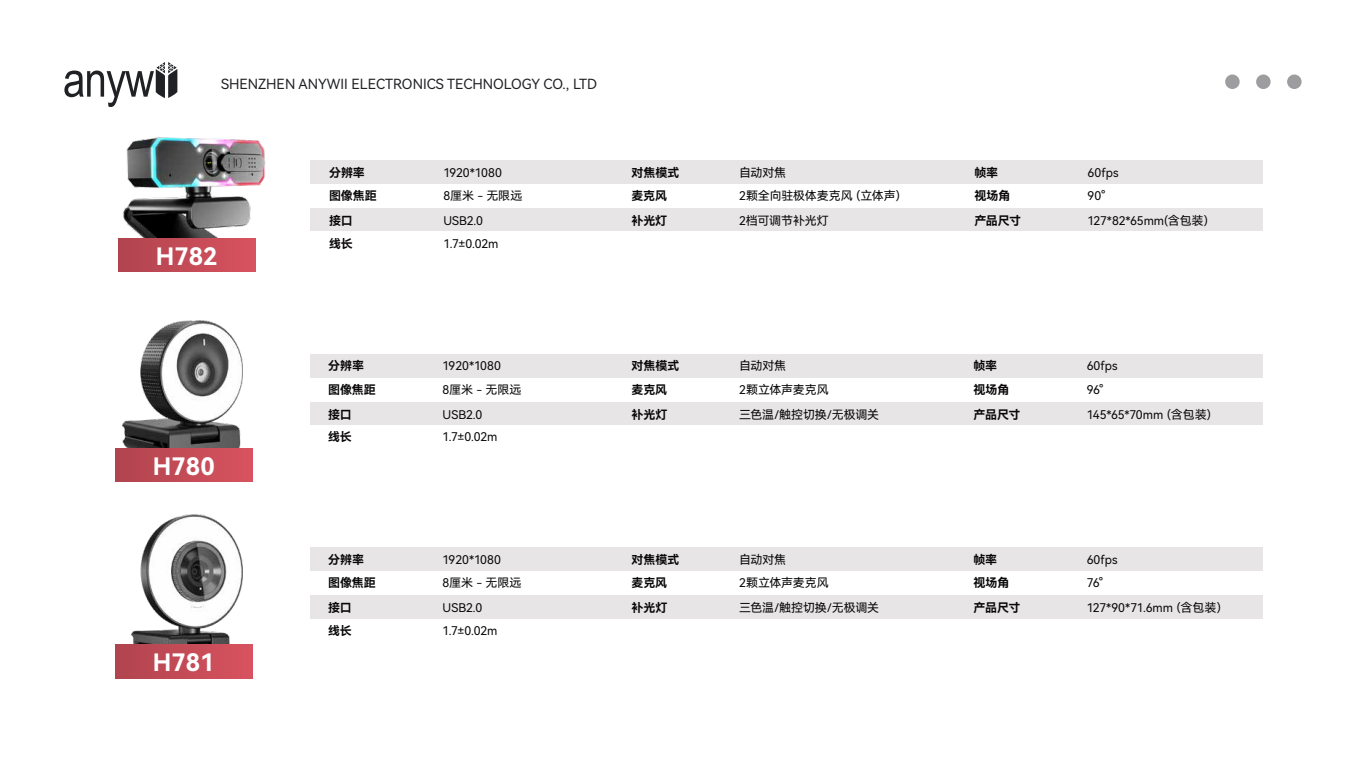
<style>
.page{position:relative;width:1366px;height:768px;background:#fff}
.page>*{position:absolute;margin:0;border:0;box-sizing:border-box;transform-origin:0 0}
.t1{font:24px "Harmony OS Sans SC Bold";color:#fff}
.t2{font:14px "Harmony OS Sans SC";color:#202125}
.t3{font:12px "Harmony OS Sans SC";letter-spacing:-.01em;color:#090707}
.t4{font:12px/24.9px "Harmony OS Sans SC Bold";letter-spacing:-.005em;color:#090707}
</style>
<div class="page">
<img style="left:131px;top:514px;width:111px;height:131px">
<img style="left:123px;top:321px;width:120px;height:128px">
<div style="left:310px;top:354px;width:952px;height:24px;background:#e7e5e5"></div>
<div style="left:310px;top:401px;width:952px;height:24px;background:#e7e5e5"></div>
<svg style="left:64px;top:62px;width:113px;height:45px"></svg>
<div style="left:1287px;top:75px;width:15px;height:14px;background:#9d9d9f;border-radius:50%"></div>
<div style="left:1256px;top:75px;width:15px;height:14px;background:#9d9d9f;border-radius:50%"></div>
<div style="left:1225px;top:75px;width:15px;height:14px;background:#9d9d9f;border-radius:50%"></div>
<div style="left:115px;top:449px;width:137px;height:33px;background:linear-gradient(to right,#b0444e,#d7535f)"></div>
<div style="left:115px;top:645px;width:137px;height:33px;background:linear-gradient(to right,#b0444e,#d7535f)"></div>
<div style="left:310px;top:547px;width:952px;height:24px;background:#e7e5e5"></div>
<div style="left:310px;top:595px;width:952px;height:24px;background:#e7e5e5"></div>
<div style="left:310px;top:160px;width:953px;height:24px;background:#e7e5e5"></div>
<div style="left:310px;top:208px;width:953px;height:24px;background:#e7e5e5"></div>
<img style="left:119px;top:137px;width:147px;height:135px">
<div style="left:118px;top:239px;width:137px;height:33px;background:linear-gradient(to right,#b0444e,#d7535f)"></div>
<p class="t2" style="left:221px;top:74px;width:378px">SHENZHEN ANYWII ELECTRONICS TECHNOLOGY CO., LTD</p>
<h1 class="t1" style="left:156px;top:240px;width:63px">H782</h1>
<h1 class="t1" style="left:153px;top:450px;width:63px">H780</h1>
<h1 class="t1" style="left:153px;top:646px;width:63px">H781</h1>
<p class="t4" style="left:329px;top:159px;width:37px">分辨率</p>
<p class="t3" style="left:443px;top:164px;width:60px">1920*1080</p>
<p class="t4" style="left:631px;top:159px;width:50px">对焦模式</p>
<p class="t3" style="left:739px;top:164px;width:49px">自动对焦</p>
<p class="t4" style="left:974px;top:159px;width:25px">帧率</p>
<p class="t3" style="left:1088px;top:164px;width:32px">60fps</p>
<p class="t4" style="left:329px;top:183px;width:49px">图像焦距接口</p>
<p class="t3" style="left:443px;top:187px;width:81px">8厘米 - 无限远</p>
<p class="t4" style="left:631px;top:183px;width:37px">麦克风</p>
<p class="t3" style="left:739px;top:187px;width:170px">2颗全向驻极体麦克风（立体声）</p>
<p class="t4" style="left:974px;top:183px;width:37px">视场角</p>
<p class="t3" style="left:1088px;top:187px;width:19px">90°</p>
<p class="t3" style="left:443px;top:212px;width:41px">USB2.0</p>
<p class="t4" style="left:631px;top:208px;width:37px">补光灯</p>
<p class="t3" style="left:739px;top:212px;width:91px">2档可调节补光灯</p>
<p class="t4" style="left:974px;top:208px;width:48px">产品尺寸</p>
<p class="t3" style="left:1088px;top:212px;width:129px">127*82*65mm(含包装）</p>
<p class="t4" style="left:329px;top:231px;width:25px">线长</p>
<p class="t3" style="left:443px;top:235px;width:56px">1.7±0.02m</p>
<p class="t4" style="left:328px;top:353px;width:37px">分辨率</p>
<p class="t3" style="left:443px;top:358px;width:60px">1920*1080</p>
<p class="t4" style="left:631px;top:353px;width:50px">对焦模式</p>
<p class="t3" style="left:739px;top:358px;width:49px">自动对焦</p>
<p class="t4" style="left:973px;top:353px;width:25px">帧率</p>
<p class="t3" style="left:1087px;top:358px;width:32px">60fps</p>
<p class="t4" style="left:328px;top:377px;width:49px">图像焦距</p>
<p class="t3" style="left:443px;top:381px;width:81px">8厘米 - 无限远</p>
<p class="t4" style="left:631px;top:377px;width:37px">麦克风</p>
<p class="t3" style="left:739px;top:381px;width:91px">2颗立体声麦克风</p>
<p class="t4" style="left:973px;top:377px;width:37px">视场角</p>
<p class="t3" style="left:1087px;top:381px;width:18px">96°</p>
<p class="t4" style="left:328px;top:401px;width:25px">接口</p>
<p class="t3" style="left:443px;top:406px;width:41px">USB2.0</p>
<p class="t4" style="left:631px;top:401px;width:37px">补光灯</p>
<p class="t3" style="left:739px;top:406px;width:142px">三色温/触控切换/无极调关</p>
<p class="t4" style="left:974px;top:401px;width:48px">产品尺寸</p>
<p class="t3" style="left:1087px;top:406px;width:133px">145*65*70mm（含包装）</p>
<p class="t4" style="left:328px;top:424px;width:25px">线长</p>
<p class="t3" style="left:443px;top:429px;width:56px">1.7±0.02m</p>
<p class="t4" style="left:328px;top:547px;width:37px">分辨率</p>
<p class="t3" style="left:443px;top:551px;width:60px">1920*1080</p>
<p class="t4" style="left:631px;top:547px;width:50px">对焦模式</p>
<p class="t3" style="left:739px;top:551px;width:49px">自动对焦</p>
<p class="t4" style="left:973px;top:547px;width:25px">帧率</p>
<p class="t3" style="left:1087px;top:551px;width:32px">60fps</p>
<p class="t4" style="left:328px;top:570px;width:49px">图像焦距</p>
<p class="t3" style="left:443px;top:575px;width:81px">8厘米 - 无限远</p>
<p class="t4" style="left:631px;top:570px;width:37px">麦克风</p>
<p class="t3" style="left:739px;top:575px;width:91px">2颗立体声麦克风</p>
<p class="t4" style="left:973px;top:570px;width:37px">视场角</p>
<p class="t3" style="left:1087px;top:575px;width:18px">76°</p>
<p class="t4" style="left:328px;top:595px;width:25px">接口</p>
<p class="t3" style="left:443px;top:600px;width:41px">USB2.0</p>
<p class="t4" style="left:631px;top:595px;width:37px">补光灯</p>
<p class="t3" style="left:739px;top:600px;width:142px">三色温/触控切换/无极调关</p>
<p class="t4" style="left:974px;top:595px;width:48px">产品尺寸</p>
<p class="t3" style="left:1087px;top:600px;width:143px">127*90*71.6mm（含包装）</p>
<p class="t4" style="left:328px;top:618px;width:25px">线长</p>
<p class="t3" style="left:443px;top:622px;width:56px">1.7±0.02m</p>
</div>
